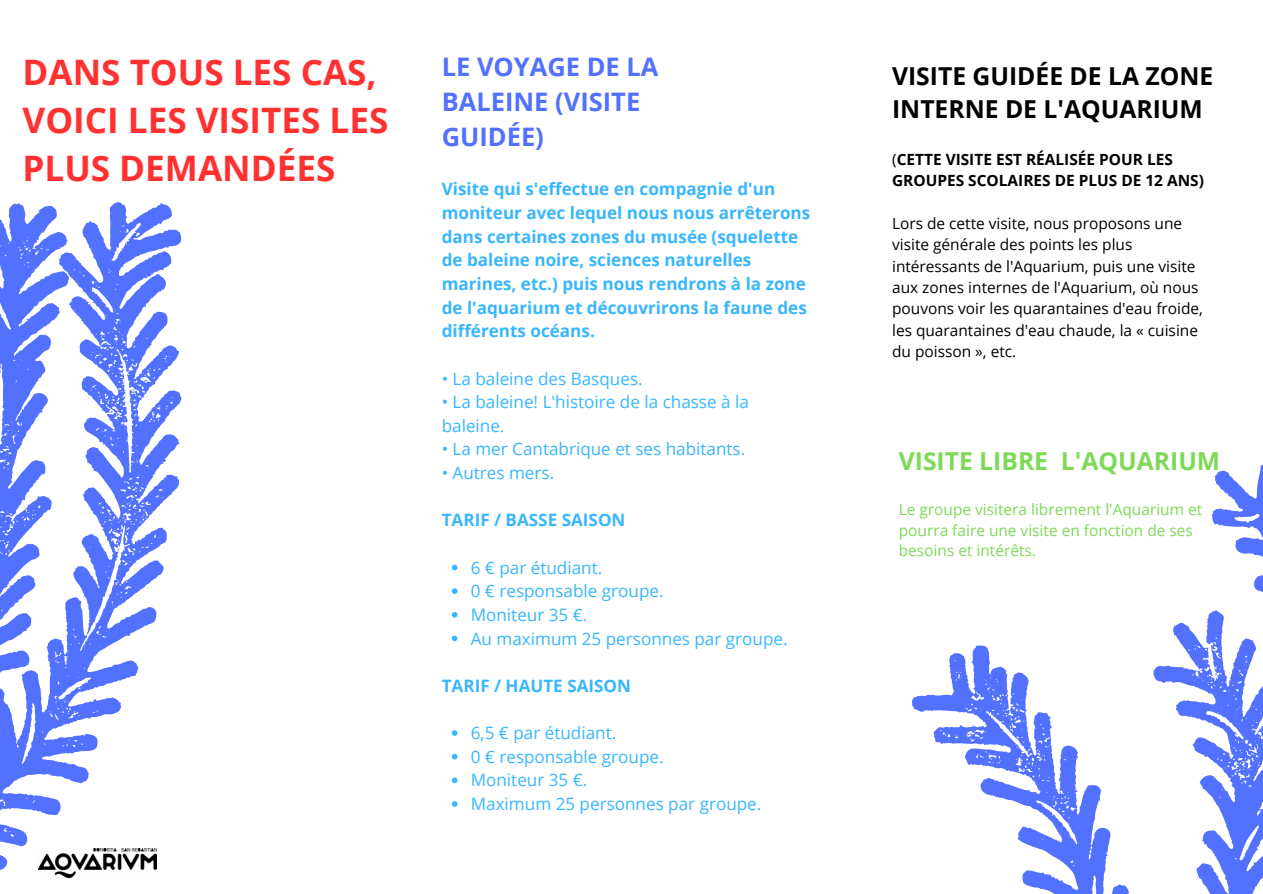
<style>
.page{position:relative;width:1263px;height:894px;background:#fff}
.page>*{position:absolute;margin:0;border:0;box-sizing:border-box;transform-origin:0 0}
.t1{font:700 35.1px/48.3px "Open Sans";color:#ff3131}
.t2{font:700 25.5px/34.8px "Open Sans";color:#5271ff}
.t3{font:700 24.75px/33.8px "Open Sans";color:#000}
.t4{font:700 24.75px "Open Sans";color:#7ed957}
.t5{font:700 17.1px/23.7px "Open Sans";color:#38b6ff}
.t6{font:17.1px/23.7px "Open Sans";color:#38b6ff}
.t7{font:15.45px/21.3px "Open Sans";color:#000}
.t8{font:15.45px/20.9px "Open Sans";color:#7ed957}
.t9{font:700 15.45px/21.3px "Open Sans";color:#000}
.s1{font-weight:400}
</style>
<div class="page">
<svg style="left:452px;top:564px;width:5px;height:6px"></svg>
<svg style="left:452px;top:588px;width:5px;height:5px"></svg>
<svg style="left:452px;top:612px;width:5px;height:5px"></svg>
<svg style="left:452px;top:635px;width:5px;height:6px"></svg>
<svg style="left:452px;top:730px;width:5px;height:5px"></svg>
<svg style="left:452px;top:753px;width:5px;height:6px"></svg>
<svg style="left:452px;top:777px;width:5px;height:5px"></svg>
<svg style="left:452px;top:801px;width:5px;height:5px"></svg>
<svg style="left:912px;top:464px;width:351px;height:429px"></svg>
<svg style="left:1090px;top:872px;width:11px;height:21px"></svg>
<svg style="left:985px;top:710px;width:44px;height:47px"></svg>
<svg style="left:1206px;top:707px;width:38px;height:32px"></svg>
<svg style="left:1239px;top:819px;width:21px;height:44px"></svg>
<svg style="left:1207px;top:643px;width:11px;height:36px"></svg>
<svg style="left:1234px;top:513px;width:27px;height:10px"></svg>
<svg style="left:1035px;top:799px;width:44px;height:46px"></svg>
<svg style="left:0;top:202px;width:182px;height:676px"></svg>
<svg style="left:22px;top:702px;width:14px;height:62px"></svg>
<svg style="left:0;top:799px;width:3px;height:39px"></svg>
<svg style="left:110px;top:221px;width:35px;height:40px"></svg>
<svg style="left:0;top:289px;width:12px;height:43px"></svg>
<svg style="left:54px;top:677px;width:37px;height:22px"></svg>
<svg style="left:90px;top:285px;width:25px;height:27px"></svg>
<svg style="left:80px;top:514px;width:46px;height:136px"></svg>
<svg style="left:116px;top:349px;width:17px;height:124px"></svg>
<svg style="left:0;top:363px;width:5px;height:99px"></svg>
<p class="t1" style="left:23px;top:47px;width:367px">DANS TOUS LES CAS,<br>VOICI LES VISITES LES<br>PLUS DEMANDÉES</p>
<h5 class="t2" style="left:442px;top:49px;width:218px">LE VOYAGE DE LA<br>BALEINE (VISITE<br>GUIDÉE)</h5>
<p class="t5" style="left:442px;top:177px;width:370px">Visite qui s'effectue en compagnie d'un moniteur avec lequel nous nous arrêterons dans certaines zones du musée (squelette de baleine noire, sciences naturelles marines, etc.) puis nous rendrons à la zone de l'aquarium et découvrirons la faune des différents océans.</p>
<p class="t6" style="left:442px;top:366px;width:202px">• La baleine des Basques.</p>
<p class="t6" style="left:442px;top:389px;width:309px">• La baleine! L'histoire de la chasse à la baleine.</p>
<p class="t6" style="left:442px;top:437px;width:305px">• La mer Cantabrique et ses habitants.</p>
<h3 class="t6" style="left:442px;top:460px;width:114px">• Autres mers.</h3>
<p class="t5" style="left:442px;top:507px;width:185px">TARIF / BASSE SAISON</p>
<p class="t6" style="left:471px;top:555px;width:133px">6 € par étudiant.</p>
<p class="t6" style="left:471px;top:578px;width:194px">0 € responsable groupe.</p>
<p class="t6" style="left:471px;top:602px;width:118px">Moniteur 35 €.</p>
<h3 class="t6" style="left:471px;top:626px;width:318px">Au maximum 25 personnes par groupe.</h3>
<p class="t5" style="left:442px;top:673px;width:191px">TARIF / HAUTE SAISON</p>
<p class="t6" style="left:471px;top:720px;width:147px">6,5 € par étudiant.</p>
<p class="t6" style="left:471px;top:744px;width:194px">0 € responsable groupe.</p>
<p class="t6" style="left:471px;top:767px;width:118px">Moniteur 35 €.</p>
<h2 class="t6" style="left:471px;top:791px;width:292px">Maximum 25 personnes par groupe.</h2>
<h4 class="t3" style="left:892px;top:58px;width:323px">VISITE GUIDÉE DE LA ZONE<br>INTERNE DE L'AQUARIUM</h4>
<p class="t9" style="left:892px;top:148px;width:313px"><span class="s1">(</span>CETTE VISITE EST RÉALISÉE POUR LES<br>GROUPES SCOLAIRES DE PLUS DE 12 ANS)</p>
<p class="t7" style="left:892px;top:212px;width:312px">Lors de cette visite, nous proposons une visite générale des points les plus intéressants de l'Aquarium, puis une visite aux zones internes de l'Aquarium, où nous pouvons voir les quarantaines d'eau froide, les quarantaines d'eau chaude, la « cuisine du poisson », etc.</p>
<p class="t4" style="left:899px;top:443px;width:323px">VISITE LIBRE L'AQUARIUM</p>
<h2 class="t8" style="left:899px;top:498px;width:305px">Le groupe visitera librement l'Aquarium et pourra faire une visite en fonction de ses besoins et intérêts.</h2>
</div>
